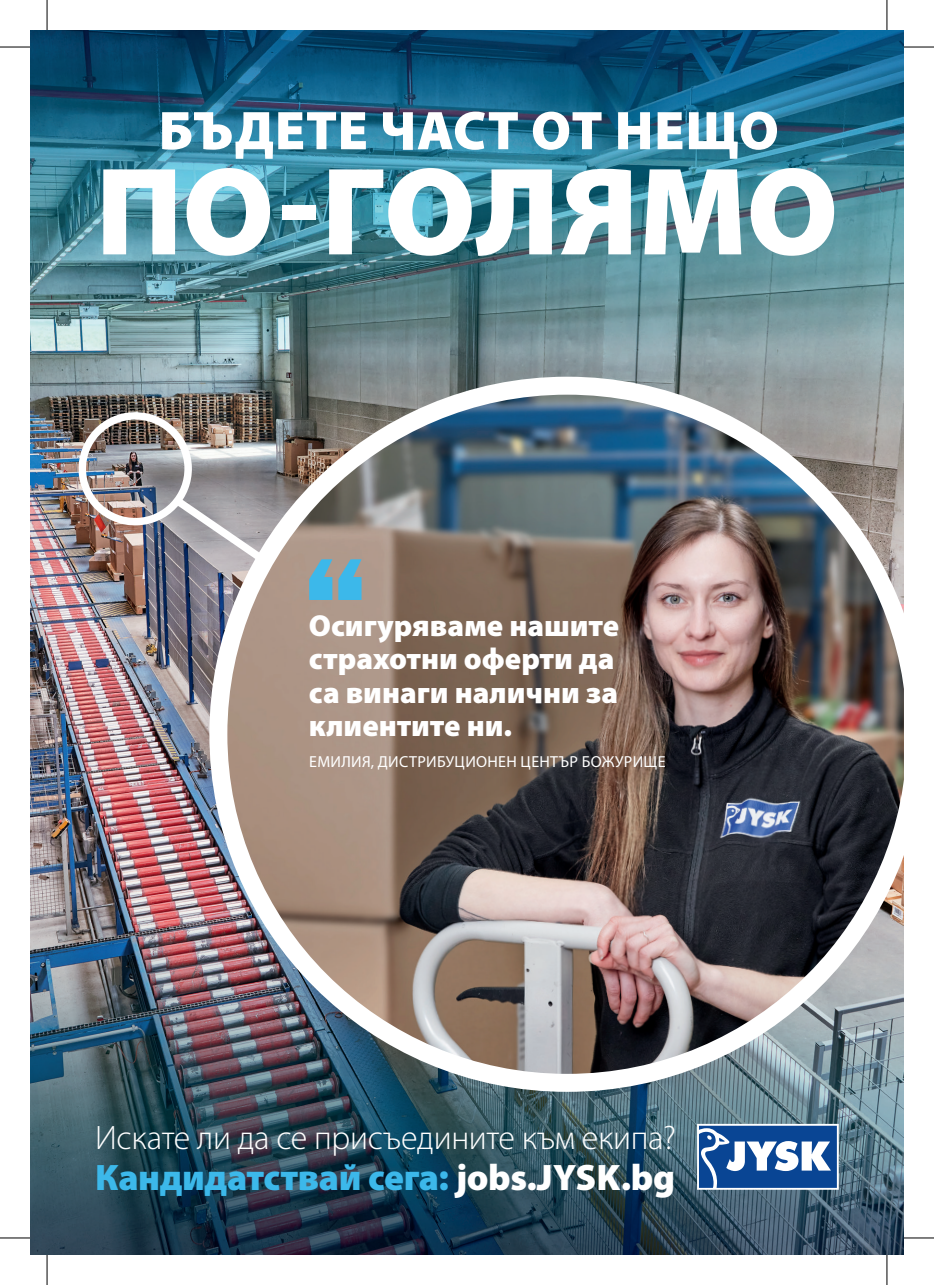
<style>
.page{position:relative;width:934px;height:1285px;background:#fff}
.page>*{position:absolute;margin:0;border:0;box-sizing:border-box;transform-origin:0 0}
.t1{font:900 126px "Myriad Pro";letter-spacing:-.005em;color:#fff}
.t2{font:900 55px "Myriad Pro";letter-spacing:.01em;color:#fff}
.t3{font:900 37px "Myriad Pro";letter-spacing:-.01em;color:#3cb8ea}
.t4{font:300 34px "Myriad Pro";letter-spacing:-.01em;color:#fff}
.t5{font:900 30.4px/33.4px "Myriad Pro";color:#fff}
.t6{font:16px "Myriad Pro";letter-spacing:.02em;color:#fff}
.s1{color:#fff}
</style>
<div class="page">
<img style="left:30px;top:30px;width:873px;height:1225px">
<img style="left:209px;top:377px;width:694px;height:714px">
<img style="left:81px;top:409px;width:196px;height:164px">
<svg style="left:309px;top:559px;width:52px;height:41px;background:#5eaecd"></svg>
<svg style="left:696px;top:1123px;width:142px;height:66px"></svg>
<hr style="left:0;top:47px;width:30px;height:1px;background:#000">
<hr style="left:903px;top:47px;width:30px;height:1px;background:#000">
<hr style="left:0;top:1237px;width:30px;height:1px;background:#000">
<hr style="left:903px;top:1237px;width:30px;height:1px;background:#000">
<hr style="left:47px;top:0;width:1px;height:30px;background:#000">
<hr style="left:47px;top:1255px;width:1px;height:30px;background:#000">
<hr style="left:886px;top:0;width:1px;height:30px;background:#000">
<hr style="left:886px;top:1255px;width:1px;height:30px;background:#000">
<h2 class="t2" style="left:159px;top:94px;width:621px">БЪДЕТЕ ЧАСТ ОТ НЕЩО</h2>
<h1 class="t1" style="left:95px;top:128px;width:744px">ПО-ГОЛЯМО</h1>
<p class="t5" style="left:309px;top:607px;width:312px">Осигуряваме нашите страхотни оферти да са винаги налични за клиентите ни.</p>
<p class="t6" style="left:309px;top:753px;width:358px">ЕМИЛИЯ, ДИСТРИБУЦИОНЕН ЦЕНТЪР БОЖУРИЩЕ</p>
<p class="t4" style="left:95px;top:1119px;width:582px">Искате ли да се присъедините към екипа?</p>
<p class="t3" style="left:95px;top:1152px;width:581px">Кандидатствай сега: <span class="s1">jobs.JYSK.bg</span></p>
</div>
